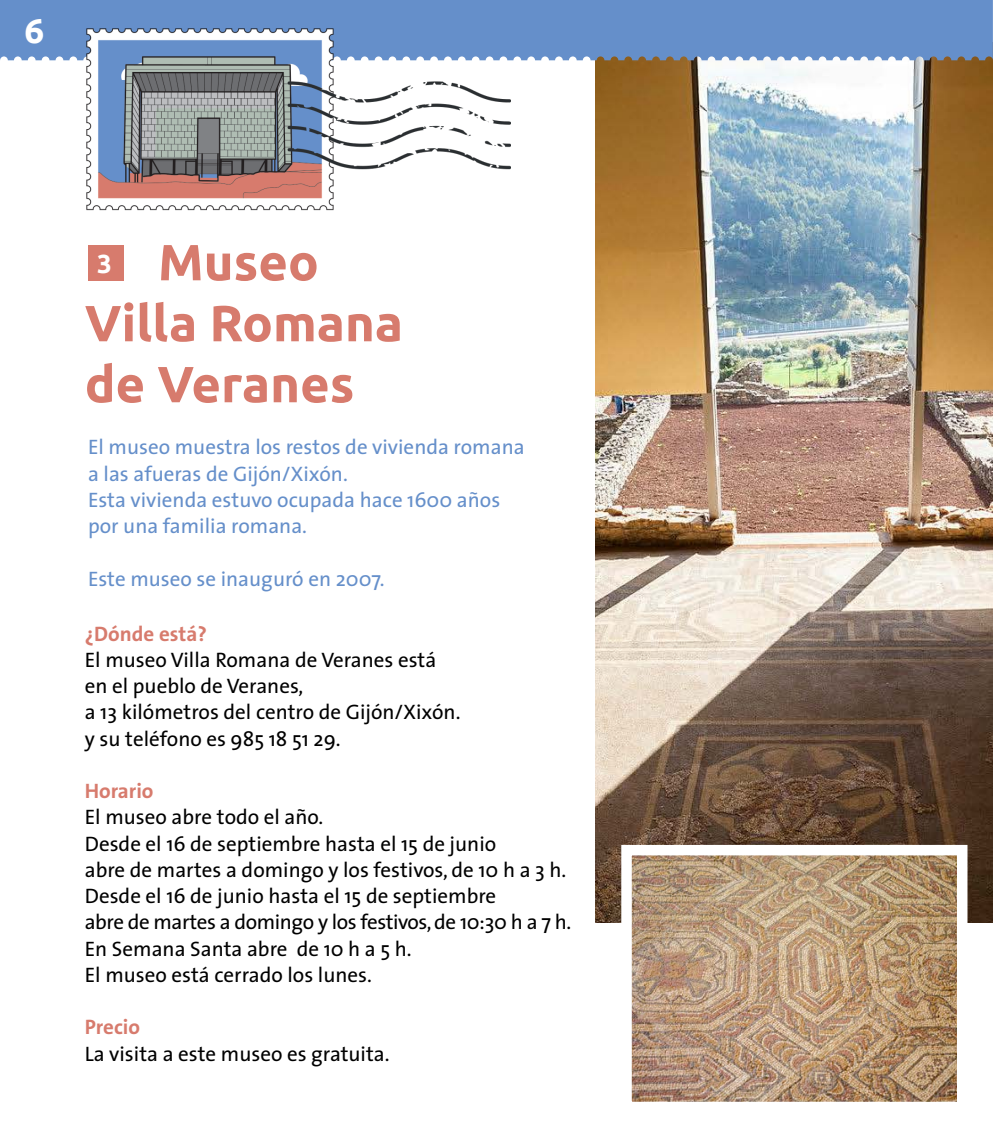
<style>
.page{position:relative;width:993px;height:1141px;background:#fff}
.page>*{position:absolute;margin:0;border:0;box-sizing:border-box;transform-origin:0 0}
.t1{font:700 50.75px/60.9px "Ubuntu";color:#d77b6d}
.t2{font:700 35px "Ubuntu";color:#fff}
.t3{font:700 26.25px "Ubuntu";color:#fff}
.t4{font:21px/26.2px "The Sans";color:#000}
.t5{font:21px/26.2px "The Sans";color:#658fca}
.t6{font:700 21px "The Sans B7";color:#d77b6d}
</style>
<div class="page">
<img style="left:595px;top:60px;width:397px;height:862px">
<div style="left:0;top:0;width:992px;height:60px;background:#658fca"></div>
<div style="left:88px;top:245px;width:36px;height:35px;background:#d77b6d"></div>
<img style="left:632px;top:856px;width:324px;height:245px">
<img style="left:87px;top:29px;width:423px;height:182px">
<h2 class="t2" style="left:25px;top:9px;width:21px">6</h2>
<h1 class="t1" style="left:85px;top:231px;width:319px;text-indent:73px">Museo<br>Villa Romana de Veranes</h1>
<p class="t3" style="left:97px;top:248px;width:16px">3</p>
<p class="t5" style="left:88px;top:434px;width:438px">El museo muestra los restos de vivienda romana a las afueras de Gijón/Xixón.<br>Esta vivienda estuvo ocupada hace 1600 años por una familia romana.</p>
<p class="t5" style="left:88px;top:565px;width:298px">Este museo se inauguró en 2007.</p>
<p class="t6" style="left:85px;top:622px;width:124px">¿Dónde está?</p>
<p class="t4" style="left:85px;top:646px;width:377px">El museo Villa Romana de Veranes está en el pueblo de Veranes,<br>a 13 kilómetros del centro de Gijón/Xixón. y su teléfono es 985 18 51 29.</p>
<p class="t6" style="left:85px;top:780px;width:70px">Horario</p>
<p class="t4" style="left:85px;top:803px;width:488px">El museo abre todo el año.<br>Desde el 16 de septiembre hasta el 15 de junio<br>abre de martes a domingo y los festivos, de 10 h a 3 h.<br>Desde el 16 de junio hasta el 15 de septiembre<br>abre de martes a domingo y los festivos, de 10:30 h a 7 h.<br>En Semana Santa abre de 10 h a 5 h.<br>El museo está cerrado los lunes.</p>
<p class="t6" style="left:85px;top:1016px;width:57px">Precio</p>
<p class="t4" style="left:85px;top:1040px;width:306px">La visita a este museo es gratuita.</p>
</div>
